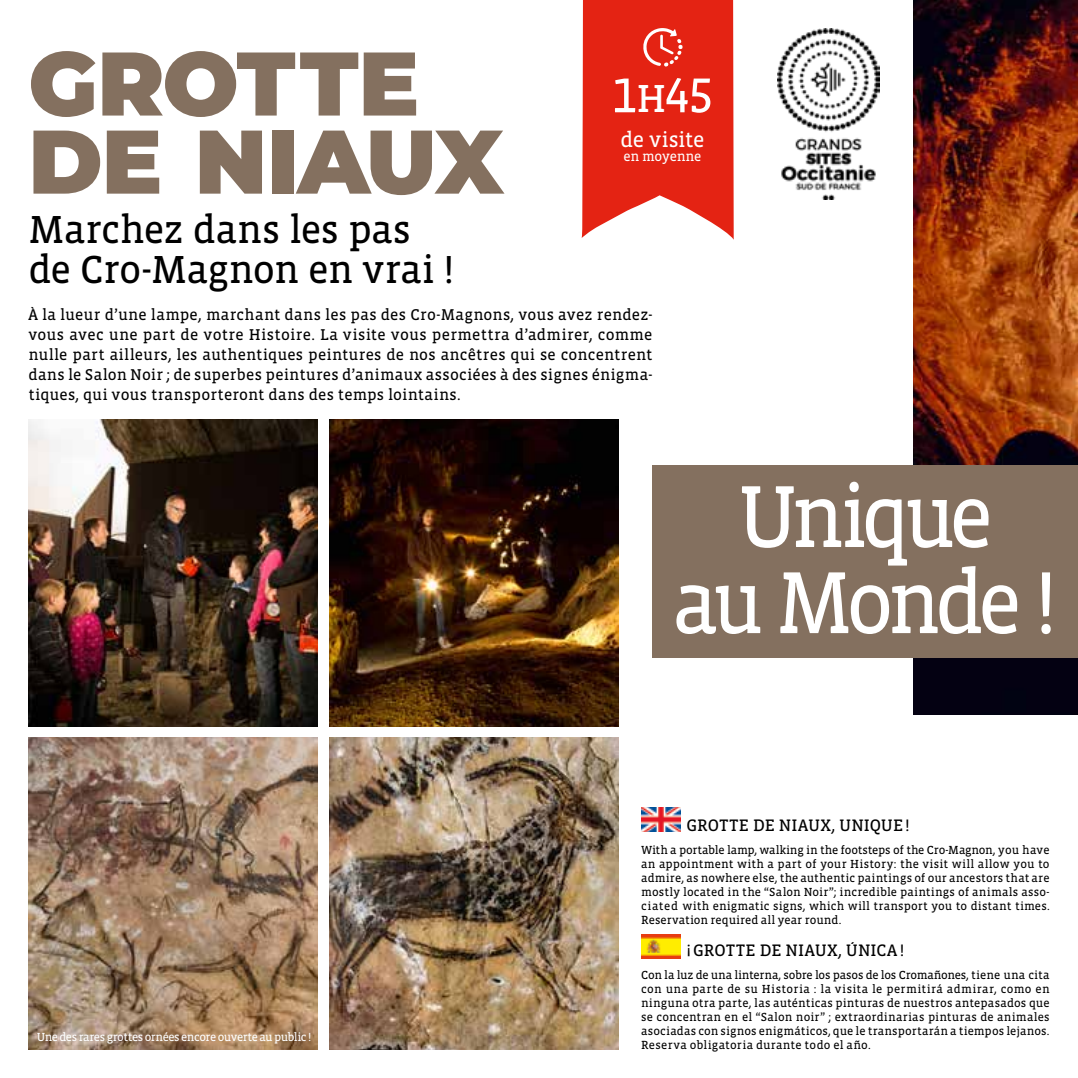
<style>
.page{position:relative;width:1078px;height:1078px;background:#fff}
.page>*{position:absolute;margin:0;border:0;box-sizing:border-box;transform-origin:0 0}
.t1{font:90px/86px "Vista Slab OTCE";letter-spacing:-.075em;color:#fff;text-align:center;scale:.95 1}
.t2{font:900 90px/78px "Montserrat";letter-spacing:-.01em;color:#84705f}
.t3{font:50px "Vista Slab OTCE";color:#fff}
.t4{font:40px/40px "Vista Slab OTCE";letter-spacing:-.015em;color:#000}
.t5{font:22px "Vista Slab OTCE";letter-spacing:-.015em;color:#fff}
.t6{font:17px "Vista Slab OTCE";letter-spacing:.005em;color:#000}
.t7{font:16px/20px "Vista Slab OTCE";letter-spacing:.015em;color:#000;text-align:justify}
.t8{font:14px "Vista Slab OTCE";letter-spacing:-.015em;color:#fff}
.t9{font:12px/14px "Vista Slab OTCE";letter-spacing:.01em;color:#000;text-align:justify}
.t10{font:12px "Vista Slab OTCE";letter-spacing:-.035em;color:#fff}
.s1{font-size:40px}
</style>
<div class="page">
<img style="left:913px;top:0;width:164px;height:714px">
<img style="left:641px;top:807px;width:39px;height:24px">
<img style="left:641px;top:934px;width:39px;height:24px">
<img style="left:329px;top:420px;width:289px;height:306px">
<img style="left:28px;top:737px;width:289px;height:312px">
<img style="left:329px;top:737px;width:289px;height:312px">
<img style="left:28px;top:420px;width:289px;height:306px">
<div style="left:652px;top:465px;width:425px;height:193px;background:#84705f"></div>
<svg style="left:581px;top:0;width:152px;height:239px;background:#e73e30"></svg>
<img style="left:777px;top:28px;width:102px;height:172px">
<h1 class="t2" style="left:28px;top:39px;width:477px">GROTTE<br>DE NIAUX</h1>
<h2 class="t3" style="left:611px;top:67px;width:103px">1<span class="s1">H</span>45</h2>
<h3 class="t5" style="left:620px;top:127px;width:86px">de visite</h3>
<p class="t8" style="left:623px;top:148px;width:79px">en moyenne</p>
<h3 class="t4" style="left:28px;top:209px;width:427px">Marchez dans les pas de Cro-Magnon en vrai !</h3>
<p class="t7" style="left:28px;top:304px;width:625px">À la lueur d’une lampe, marchant dans les pas des Cro-Magnons, vous avez rendez&shy;vous avec une part de votre Histoire. La visite vous permettra d’admirer, comme nulle part ailleurs, les authentiques peintures de nos ancêtres qui se concentrent dans le Salon Noir ; de superbes peintures d’animaux associées à des signes énigma&shy;tiques, qui vous transporteront dans des temps lointains.</p>
<h1 class="t1" style="left:672px;top:472px;width:407px">Unique<br>au Monde !</h1>
<p class="t10" style="left:37px;top:1029px;width:276px">Une des rares grottes ornées encore ouverte au public !</p>
<h3 class="t6" style="left:686px;top:815px;width:225px">GROTTE DE NIAUX, UNIQUE!</h3>
<p class="t9" style="left:641px;top:842px;width:410px">With a portable lamp, walking in the footsteps of the Cro-Magnon, you have an appointment with a part of your History: the visit will allow you to admire, as nowhere else, the authentic paintings of our ancestors that are mostly located in the “Salon Noir”; incredible paintings of animals asso&shy;ciated with enigmatic signs, which will transport you to distant times.<br>Reservation required all year round.</p>
<h3 class="t6" style="left:686px;top:940px;width:219px">¡GROTTE DE NIAUX, ÚNICA !</h3>
<p class="t9" style="left:641px;top:967px;width:410px">Con la luz de una linterna, sobre los pasos de los Cromañones, tiene una cita con una parte de su Historia : la visita le permitirá admirar, como en ninguna otra parte, las auténticas pinturas de nuestros antepasados que se concentran en el “Salon noir” ; extraordinarias pinturas de animales asociadas con signos enigmáticos, que le transportarán a tiempos lejanos.<br>Reserva obligatoria durante todo el año.</p>
</div>
